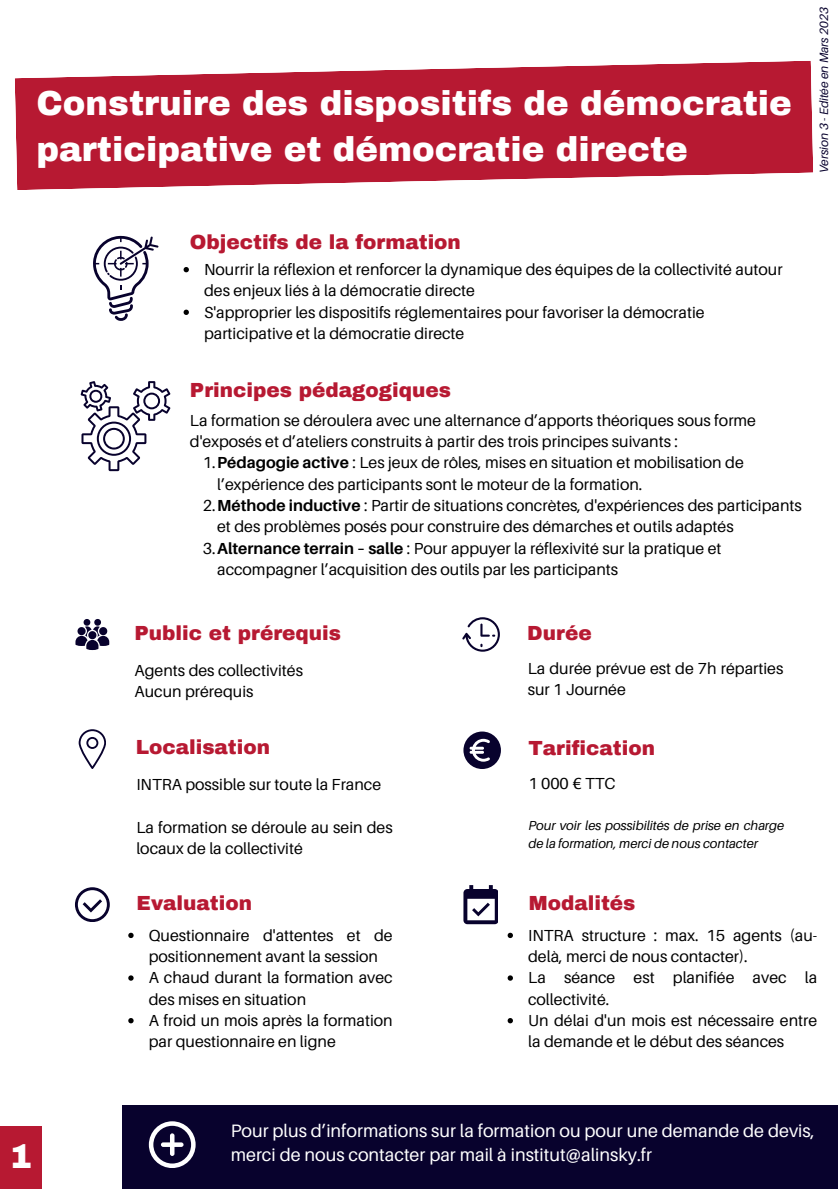
<style>
.page{position:relative;width:839px;height:1190px;background:#fff}
.page>*{position:absolute;margin:0;border:0;box-sizing:border-box;transform-origin:0 0}
.t1{font:900 34px/46.4px "Archivo";color:#fff}
.t2{font:900 20px "Archivo";color:#b71932}
.t3{font:18px "Aileron";color:#fff}
.t4{font:16px/21.4px "Aileron";color:#000}
.t5{font:italic 13px/17.4px "Aileron";color:#000}
.t6{font:italic 12px "Aileron";color:#08022d}
.s1{font-weight:700}
</style>
<div class="page">
<svg style="left:15px;top:61px;width:797px;height:129px;background:#c0384e"></svg>
<svg style="left:80px;top:381px;width:90px;height:90px"></svg>
<svg style="left:75px;top:619px;width:34px;height:31px"></svg>
<svg style="left:463px;top:731px;width:37px;height:38px"></svg>
<svg style="left:462px;top:617px;width:37px;height:34px"></svg>
<svg style="left:93px;top:235px;width:65px;height:86px"></svg>
<svg style="left:79px;top:729px;width:27px;height:40px"></svg>
<svg style="left:75px;top:887px;width:34px;height:34px"></svg>
<svg style="left:463px;top:885px;width:34px;height:39px"></svg>
<svg style="left:183px;top:267px;width:6px;height:5px"></svg>
<svg style="left:183px;top:310px;width:6px;height:5px"></svg>
<svg style="left:507px;top:932px;width:5px;height:6px"></svg>
<svg style="left:507px;top:975px;width:5px;height:5px"></svg>
<svg style="left:507px;top:1018px;width:5px;height:5px"></svg>
<svg style="left:128px;top:932px;width:5px;height:6px"></svg>
<svg style="left:128px;top:975px;width:5px;height:5px"></svg>
<svg style="left:128px;top:1018px;width:5px;height:5px"></svg>
<div style="left:121px;top:1105px;width:716px;height:83px;background:#08022d"></div>
<svg style="left:149px;top:1121px;width:46px;height:46px"></svg>
<div style="left:0;top:1126px;width:41px;height:62px;background:#b71932"></div>
<p class="t1" style="left:37px;top:80px;width:756px">Construire des dispositifs de démocratie participative et démocratie directe</p>
<p class="t6" style="left:816px;top:173px;width:167px;rotate:-90deg">Version 3 - Editée en Mars 2023</p>
<p class="t2" style="left:190px;top:231px;width:272px">Objectifs de la formation</p>
<p class="t4" style="left:204px;top:258px;width:579px">Nourrir la réflexion et renforcer la dynamique des équipes de la collectivité autour des enjeux liés à la démocratie directe</p>
<p class="t4" style="left:204px;top:301px;width:502px">S'approprier les dispositifs réglementaires pour favoriser la démocratie participative et la démocratie directe</p>
<p class="t2" style="left:190px;top:379px;width:262px">Principes pédagogiques</p>
<p class="t4" style="left:190px;top:409px;width:567px">La formation se déroulera avec une alternance d’apports théoriques sous forme d'exposés et d’ateliers construits à partir des trois principes suivants :</p>
<p class="t4" style="left:217px;top:452px;width:528px;text-indent:-14px">1.<span class="s1">Pédagogie active</span> : Les jeux de rôles, mises en situation et mobilisation de l’expérience des participants sont le moteur de la formation.</p>
<p class="t4" style="left:217px;top:494px;width:586px;text-indent:-14px">2.<span class="s1">Méthode inductive</span> : Partir de situations concrètes, d'expériences des participants et des problèmes posés pour construire des démarches et outils adaptés</p>
<p class="t4" style="left:217px;top:537px;width:505px;text-indent:-14px">3.<span class="s1">Alternance terrain – salle</span> : Pour appuyer la réflexivité sur la pratique et accompagner l’acquisition des outils par les participants</p>
<p class="t2" style="left:134px;top:622px;width:208px">Public et prérequis</p>
<p class="t2" style="left:527px;top:622px;width:66px">Durée</p>
<p class="t4" style="left:134px;top:659px;width:170px">Agents des collectivités</p>
<p class="t4" style="left:134px;top:680px;width:120px">Aucun prérequis</p>
<p class="t4" style="left:527px;top:657px;width:257px">La durée prévue est de 7h réparties sur 1 Journée</p>
<p class="t2" style="left:136px;top:737px;width:136px">Localisation</p>
<p class="t2" style="left:528px;top:737px;width:128px">Tarification</p>
<p class="t4" style="left:136px;top:773px;width:246px">INTRA possible sur toute la France</p>
<p class="t4" style="left:136px;top:816px;width:258px">La formation se déroule au sein des locaux de la collectivité</p>
<p class="t4" style="left:528px;top:772px;width:89px">1 000 € TTC</p>
<p class="t5" style="left:528px;top:816px;width:257px">Pour voir les possibilités de prise en charge de la formation, merci de nous contacter</p>
<p class="t2" style="left:136px;top:892px;width:117px">Evaluation</p>
<p class="t4" style="left:149px;top:924px;width:245px">Questionnaire d'attentes et de positionnement avant la session</p>
<p class="t4" style="left:149px;top:966px;width:245px">A chaud durant la formation avec des mises en situation</p>
<p class="t4" style="left:149px;top:1009px;width:245px">A froid un mois après la formation par questionnaire en ligne</p>
<p class="t2" style="left:528px;top:892px;width:108px">Modalités</p>
<p class="t4" style="left:528px;top:924px;width:290px">INTRA structure : max. 15 agents (au&shy;delà, merci de nous contacter).</p>
<p class="t4" style="left:528px;top:966px;width:290px">La séance est planifiée avec la collectivité.</p>
<p class="t4" style="left:528px;top:1009px;width:290px">Un délai d'un mois est nécessaire entre la demande et le début des séances</p>
<p class="t3" style="left:231px;top:1120px;width:585px">Pour plus d’informations sur la formation ou pour une demande de devis,</p>
<p class="t1" style="left:10px;top:1133px;width:24px">1</p>
<p class="t3" style="left:231px;top:1144px;width:422px">merci de nous contacter par mail à institut@alinsky.fr</p>
</div>
